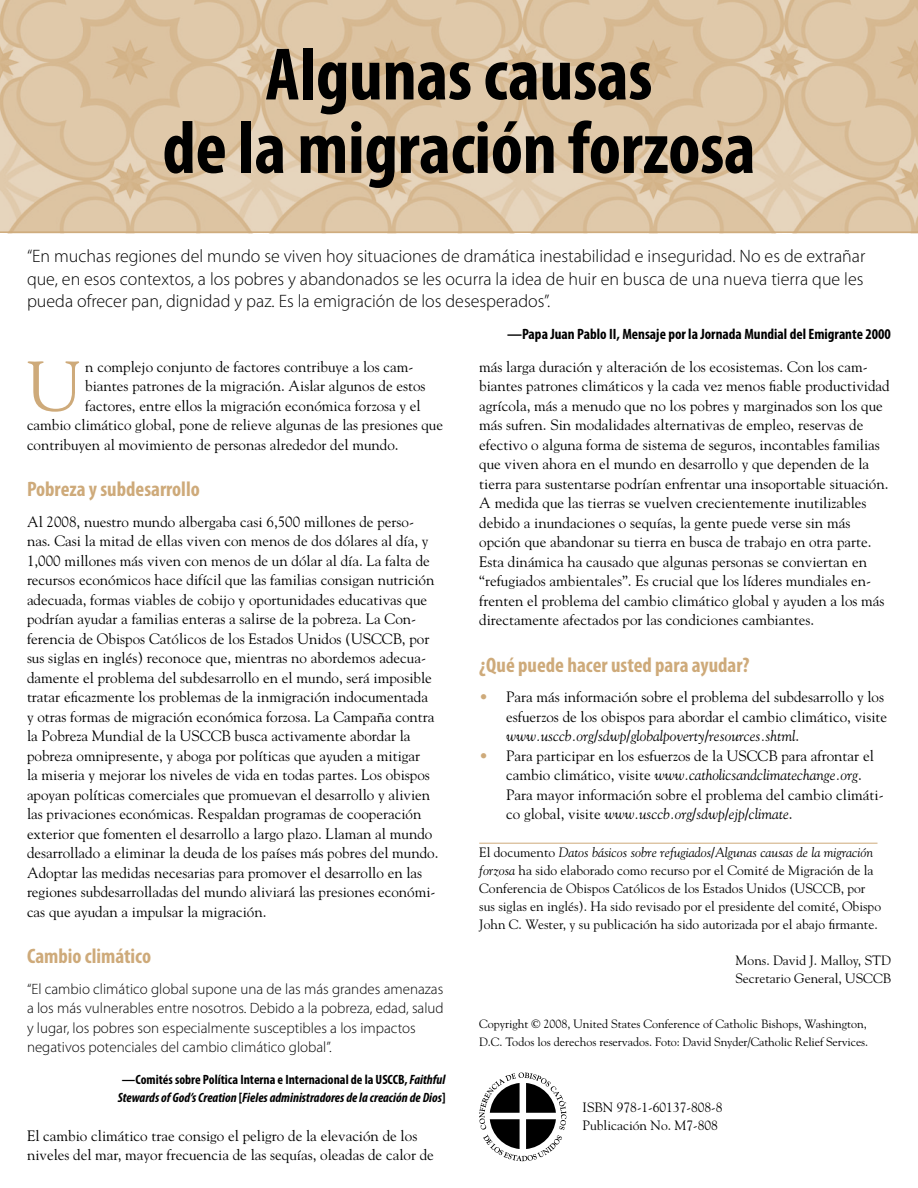
<style>
.page{position:relative;width:918px;height:1188px;background:#fff}
.page>*{position:absolute;margin:0;border:0;box-sizing:border-box;transform-origin:0 0}
.Paragraph_Style_1{font:700 condensed 75px/73.5px "Myriad Pro";letter-spacing:-.005em;color:#000;text-align:center}
.t1{font:70.35px "Goudy";color:#ceaa7a}
.Heads{font:700 condensed 21px "Myriad Pro";color:#ceaa7a}
.Call_out{font:300 18px/22.5px "Myriad Pro";color:#000;text-align:justify}
.t2{font:15px/19.5px "Goudy";color:#000}
.Call_out-2{font:300 15px/19.5px "Myriad Pro";color:#000}
.title_of_call_out{font:700 condensed 15px "Myriad Pro";color:#000}
.t3{font:13.5px/18px "Goudy";color:#000}
.title_of_call_out-2{font:italic 700 condensed 13.5px/18px "Myriad Pro";color:#000}
.t4{font:12px/18px "Goudy";color:#000}
.s1{font-style:normal}
.s2{color:#ceaa7a}
.s3{font-style:italic}
</style>
<div class="page">
<img style="left:0;top:0;width:918px;height:234px">
<svg style="left:479px;top:1072px;width:87px;height:89px"></svg>
<hr style="left:479px;top:843px;width:399px;height:1px;background:#ceaa7a">
<hr style="left:0;top:231px;width:918px;height:2px;background:#ceaa7a">
<p class="Paragraph_Style_1" style="left:162px;top:36px;width:595px">Algunas causas<br>de la migración forzosa</p>
<p class="Call_out" style="left:27px;top:245px;width:840px">“En muchas regiones del mundo se viven hoy situaciones de dramática inestabilidad e inseguridad. No es de extrañar que, en esos contextos, a los pobres y abandonados se les ocurra la idea de huir en busca de una nueva tierra que les pueda ofrecer pan, dignidad y paz. Es la emigración de los desesperados”.</p>
<p class="title_of_call_out" style="left:507px;top:325px;width:385px">—Papa Juan Pablo II, Mensaje por la Jornada Mundial del Emigrante 2000</p>
<p class="t1" style="left:27px;top:343px;width:56px">U</p>
<p class="t2" style="left:85px;top:357px;width:330px">n complejo conjunto de factores contribuye a los cam-</p>
<p class="t2" style="left:85px;top:376px;width:342px">biantes patrones de la migración. Aislar algunos de estos</p>
<p class="t2" style="left:85px;top:396px;width:337px">factores, entre ellos la migración económica forzosa y el</p>
<p class="t2" style="left:27px;top:415px;width:418px">cambio climático global, pone de relieve algunas de las presiones que</p>
<p class="t2" style="left:27px;top:435px;width:373px">contribuyen al movimiento de personas alrededor del mundo.</p>
<p class="Heads" style="left:27px;top:476px;width:174px">Pobreza y subdesarrollo</p>
<p class="t2" style="left:27px;top:512px;width:413px">Al 2008, nuestro mundo albergaba casi 6,500 millones de perso&shy;nas. Casi la mitad de ellas viven con menos de dos dólares al día, y 1,000 millones más viven con menos de un dólar al día. La falta de recursos económicos hace difícil que las familias consigan nutrición adecuada, formas viables de cobijo y oportunidades educativas que podrían ayudar a familias enteras a salirse de la pobreza. La Con&shy;ferencia de Obispos Católicos de los Estados Unidos (USCCB, por sus siglas en inglés) reconoce que, mientras no abordemos adecua&shy;damente el problema del subdesarrollo en el mundo, será imposible tratar eficazmente los problemas de la inmigración indocumentada<br>y otras formas de migración económica forzosa. La Campaña contra la Pobreza Mundial de la USCCB busca activamente abordar la pobreza omnipresente, y aboga por políticas que ayuden a mitigar<br>la miseria y mejorar los niveles de vida en todas partes. Los obispos apoyan políticas comerciales que promuevan el desarrollo y alivien las privaciones económicas. Respaldan programas de cooperación exterior que fomenten el desarrollo a largo plazo. Llaman al mundo desarrollado a eliminar la deuda de los países más pobres del mundo.<br>Adoptar las medidas necesarias para promover el desarrollo en las regiones subdesarrolladas del mundo aliviará las presiones económi&shy;cas que ayudan a impulsar la migración.</p>
<p class="Heads" style="left:27px;top:943px;width:126px">Cambio climático</p>
<p class="Call_out-2" style="left:27px;top:979px;width:418px">“El cambio climático global supone una de las más grandes amenazas a los más vulnerables entre nosotros. Debido a la pobreza, edad, salud y lugar, los pobres son especialmente susceptibles a los impactos negativos potenciales del cambio climático global”.</p>
<p class="title_of_call_out-2" style="left:118px;top:1070px;width:329px"><span class="s1">—Comités sobre Política Interna e Internacional de la USCCB,</span> Faithful<br>Stewards of God’s Creation <span class="s1">[</span>Fieles administradores de la creación de Dios<span class="s1">]</span></p>
<p class="t2" style="left:27px;top:1125px;width:408px">El cambio climático trae consigo el peligro de la elevación de los niveles del mar, mayor frecuencia de las sequías, oleadas de calor de</p>
<p class="t2" style="left:479px;top:357px;width:412px">más larga duración y alteración de los ecosistemas. Con los cam&shy;biantes patrones climáticos y la cada vez menos fiable productividad agrícola, más a menudo que no los pobres y marginados son los que más sufren. Sin modalidades alternativas de empleo, reservas de efectivo o alguna forma de sistema de seguros, incontables familias que viven ahora en el mundo en desarrollo y que dependen de la tierra para sustentarse podrían enfrentar una insoportable situación.<br>A medida que las tierras se vuelven crecientemente inutilizables debido a inundaciones o sequías, la gente puede verse sin más opción que abandonar su tierra en busca de trabajo en otra parte.<br>Esta dinámica ha causado que algunas personas se conviertan en “refugiados ambientales”. Es crucial que los líderes mundiales en&shy;frenten el problema del cambio climático global y ayuden a los más directamente afectados por las condiciones cambiantes.</p>
<p class="Heads" style="left:479px;top:652px;width:272px">¿Qué puede hacer usted para ayudar?</p>
<p class="t2" style="left:506px;top:687px;width:382px;text-indent:-27px"><span class="s2">•</span> Para más información sobre el problema del subdesarrollo y los esfuerzos de los obispos para abordar el cambio climático, visite <span class="s3">www.usccb.org/sdwp/globalpoverty/resources.shtml</span>.</p>
<p class="t2" style="left:506px;top:746px;width:379px;text-indent:-27px"><span class="s2">•</span> Para participar en los esfuerzos de la USCCB para afrontar el cambio climático, visite <span class="s3">www.catholicsandclimatechange.org</span>.<br>Para mayor información sobre el problema del cambio climáti&shy;co global, visite <span class="s3">www.usccb.org/sdwp/ejp/climate</span>.</p>
<p class="t3" style="left:479px;top:843px;width:403px">El documento <span class="s3">Datos básicos sobre refugiados/Algunas causas de la migración forzosa</span> ha sido elaborado como recurso por el Comité de Migración de la Conferencia de Obispos Católicos de los Estados Unidos (USCCB, por sus siglas en inglés). Ha sido revisado por el presidente del comité, Obispo John C. Wester, y su publicación ha sido autorizada por el abajo firmante.</p>
<p class="t3" style="left:736px;top:951px;width:157px">Mons. David J. Malloy, STD</p>
<p class="t3" style="left:735px;top:969px;width:157px">Secretario General, USCCB</p>
<p class="t4" style="left:479px;top:1014px;width:390px">Copyright © 2008, United States Conference of Catholic Bishops, Washington,<br>D.C. Todos los derechos reservados. Foto: David Snyder/Catholic Relief Services.</p>
<p class="t3" style="left:583px;top:1098px;width:141px">ISBN 978-1-60137-808-8</p>
<p class="t3" style="left:583px;top:1116px;width:137px">Publicación No. M7-808</p>
</div>
